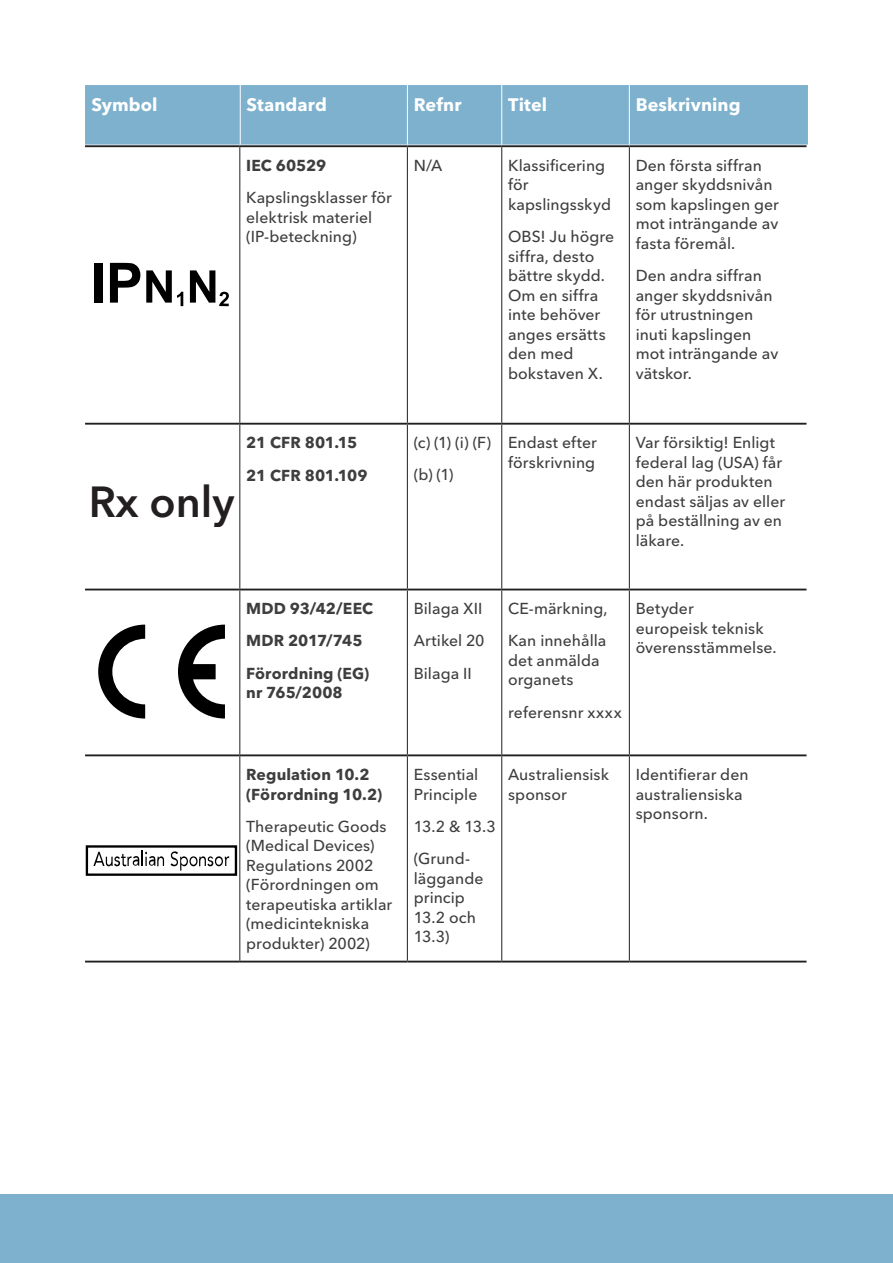
<style>
.page{position:relative;width:893px;height:1263px;background:#fff}
.page>*{position:absolute;margin:0;border:0;box-sizing:border-box;transform-origin:0 0}
.t1{font:600 43.05px "Avenir Next LT Pro";color:#231f20}
.t2{font:700 18px "Avenir Next LT Pro";letter-spacing:.005em;color:#fff}
.Table_copy{font:500 15.75px/19.5px "Avenir Next LT Pro";letter-spacing:.005em;color:#3e3e3f}
.Table_copy-2{font:700 15.75px/19.5px "Avenir Next LT Pro";letter-spacing:.005em;color:#3e3e3f}
._13_2__13_3{font:500 15.75px/19.5px "Avenir Next LT Pro";letter-spacing:.005em;color:#3e3e3f}
.Table_Copy_in{font:500 15.75px "Avenir Next LT Pro";color:#3e3e3f}
</style>
<div class="page">
<div style="left:85px;top:85px;width:723px;height:60px;background:#7db1cd"></div>
<hr style="left:240px;top:85px;width:1px;height:60px;background:#fff">
<hr style="left:407px;top:85px;width:1px;height:60px;background:#fff">
<hr style="left:501px;top:85px;width:1px;height:60px;background:#fff">
<hr style="left:629px;top:85px;width:1px;height:60px;background:#fff">
<div style="left:0;top:1194px;width:893px;height:69px;background:#7db1cd"></div>
<hr style="left:239px;top:147px;width:1px;height:276px;background:#231f20">
<hr style="left:407px;top:147px;width:1px;height:276px;background:#231f20">
<hr style="left:501px;top:147px;width:1px;height:276px;background:#231f20">
<hr style="left:629px;top:147px;width:1px;height:276px;background:#231f20">
<hr style="left:239px;top:425px;width:1px;height:164px;background:#231f20">
<hr style="left:407px;top:425px;width:1px;height:164px;background:#231f20">
<hr style="left:501px;top:425px;width:1px;height:164px;background:#231f20">
<hr style="left:629px;top:425px;width:1px;height:164px;background:#231f20">
<hr style="left:239px;top:590px;width:1px;height:164px;background:#231f20">
<hr style="left:407px;top:590px;width:1px;height:164px;background:#231f20">
<hr style="left:501px;top:590px;width:1px;height:164px;background:#231f20">
<hr style="left:629px;top:590px;width:1px;height:164px;background:#231f20">
<hr style="left:239px;top:756px;width:1px;height:205px;background:#231f20">
<hr style="left:407px;top:756px;width:1px;height:205px;background:#231f20">
<hr style="left:501px;top:756px;width:1px;height:205px;background:#231f20">
<hr style="left:629px;top:756px;width:1px;height:205px;background:#231f20">
<hr style="left:85px;top:145px;width:155px;height:2px;background:#231f20">
<hr style="left:240px;top:145px;width:167px;height:2px;background:#231f20">
<hr style="left:407px;top:145px;width:95px;height:2px;background:#231f20">
<hr style="left:502px;top:145px;width:127px;height:2px;background:#231f20">
<hr style="left:629px;top:145px;width:177px;height:2px;background:#231f20">
<hr style="left:85px;top:423px;width:155px;height:2px;background:#231f20">
<hr style="left:240px;top:423px;width:167px;height:2px;background:#231f20">
<hr style="left:407px;top:423px;width:95px;height:2px;background:#231f20">
<hr style="left:502px;top:423px;width:127px;height:2px;background:#231f20">
<hr style="left:629px;top:423px;width:177px;height:2px;background:#231f20">
<hr style="left:85px;top:589px;width:155px;height:1px;background:#231f20">
<hr style="left:240px;top:589px;width:167px;height:1px;background:#231f20">
<hr style="left:407px;top:589px;width:95px;height:1px;background:#231f20">
<hr style="left:502px;top:589px;width:127px;height:1px;background:#231f20">
<hr style="left:629px;top:589px;width:177px;height:1px;background:#231f20">
<hr style="left:85px;top:754px;width:155px;height:2px;background:#231f20">
<hr style="left:240px;top:754px;width:167px;height:2px;background:#231f20">
<hr style="left:407px;top:754px;width:95px;height:2px;background:#231f20">
<hr style="left:502px;top:754px;width:127px;height:2px;background:#231f20">
<hr style="left:629px;top:754px;width:177px;height:2px;background:#231f20">
<hr style="left:85px;top:961px;width:155px;height:1px;background:#231f20">
<hr style="left:240px;top:961px;width:167px;height:1px;background:#231f20">
<hr style="left:407px;top:961px;width:95px;height:1px;background:#231f20">
<hr style="left:502px;top:961px;width:127px;height:1px;background:#231f20">
<hr style="left:629px;top:961px;width:177px;height:1px;background:#231f20">
<svg style="left:98px;top:625px;width:47px;height:93px"></svg>
<svg style="left:178px;top:625px;width:47px;height:93px"></svg>
<div style="left:86px;top:845px;width:151px;height:31px;border:2px solid #000"></div>
<svg style="left:93px;top:851px;width:71px;height:15px"></svg>
<svg style="left:171px;top:851px;width:58px;height:20px"></svg>
<div style="left:94px;top:263px;width:8px;height:40px;background:#000"></div>
<svg style="left:110px;top:263px;width:30px;height:40px"></svg>
<svg style="left:146px;top:270px;width:37px;height:36px"></svg>
<svg style="left:190px;top:270px;width:39px;height:36px"></svg>
<p class="t2" style="left:91px;top:94px;width:68px">Symbol</p>
<p class="t2" style="left:247px;top:94px;width:82px">Standard</p>
<p class="t2" style="left:414px;top:94px;width:49px">Refnr</p>
<p class="t2" style="left:508px;top:94px;width:41px">Titel</p>
<p class="t2" style="left:636px;top:94px;width:106px">Beskrivning</p>
<p class="Table_copy-2" style="left:246px;top:156px;width:81px">IEC 60529</p>
<p class="Table_copy" style="left:246px;top:188px;width:147px">Kapslingsklasser för elektrisk materiel (IP-beteckning)</p>
<p class="Table_copy" style="left:414px;top:156px;width:30px">N/A</p>
<p class="Table_copy" style="left:508px;top:156px;width:104px">Klassificering för kapslingsskyd</p>
<p class="Table_copy" style="left:508px;top:227px;width:108px">OBS! Ju högre siffra, desto bättre skydd.<br>Om en siffra inte behöver anges ersätts den med bokstaven X.</p>
<p class="Table_copy" style="left:636px;top:156px;width:145px">Den första siffran anger skyddsnivån som kapslingen ger mot inträngande av fasta föremål.</p>
<p class="Table_copy" style="left:636px;top:266px;width:144px">Den andra siffran anger skyddsnivån för utrustningen inuti kapslingen mot inträngande av vätskor.</p>
<h1 class="t1" style="left:89px;top:475px;width:148px">Rx only</h1>
<p class="Table_copy-2" style="left:246px;top:433px;width:113px">21 CFR 801.15</p>
<p class="Table_copy-2" style="left:246px;top:465px;width:123px">21 CFR 801.109</p>
<p class="Table_Copy_in" style="left:414px;top:433px;width:79px">(c) (1) (i) (F)</p>
<p class="Table_Copy_in" style="left:414px;top:465px;width:41px">(b) (1)</p>
<p class="Table_copy" style="left:508px;top:433px;width:90px">Endast efter förskrivning</p>
<p class="Table_copy" style="left:636px;top:433px;width:151px">Var försiktig! Enligt federal lag (USA) får den här produkten endast säljas av eller på beställning av en läkare.</p>
<p class="Table_copy-2" style="left:246px;top:599px;width:129px">MDD 93/42/EEC</p>
<p class="Table_copy-2" style="left:246px;top:631px;width:118px">MDR 2017/745</p>
<p class="Table_copy-2" style="left:246px;top:663px;width:125px">Förordning (EG) nr 765/2008</p>
<p class="Table_copy-2" style="left:246px;top:765px;width:137px">Regulation 10.2 (Förordning 10.2)</p>
<p class="Table_copy" style="left:246px;top:816px;width:148px">Therapeutic Goods (Medical Devices)<br>Regulations 2002 (Förordningen om terapeutiska artiklar (medicintekniska produkter) 2002)</p>
<p class="Table_copy" style="left:414px;top:599px;width:70px">Bilaga XII</p>
<p class="Table_copy" style="left:414px;top:631px;width:72px">Artikel 20</p>
<p class="Table_copy" style="left:414px;top:663px;width:60px">Bilaga II</p>
<p class="Table_copy" style="left:508px;top:599px;width:101px">CE-märkning,</p>
<p class="Table_copy" style="left:508px;top:631px;width:100px">Kan innehålla det anmälda organets</p>
<p class="Table_copy" style="left:508px;top:702px;width:115px">referensnr xxxx</p>
<p class="Table_copy" style="left:636px;top:599px;width:142px">Betyder<br>europeisk teknisk överensstämmelse.</p>
<p class="Table_copy" style="left:414px;top:765px;width:66px">Essential<br>Principle</p>
<p class="_13_2__13_3" style="left:414px;top:816px;width:83px">13.2 &amp; 13.3</p>
<p class="_13_2__13_3" style="left:414px;top:849px;width:71px">(Grund&shy;läggande princip<br>13.2 och<br>13.3)</p>
<p class="Table_copy" style="left:508px;top:765px;width:102px">Australiensisk sponsor</p>
<p class="Table_copy" style="left:636px;top:765px;width:114px">Identifierar den australiensiska sponsorn.</p>
</div>
